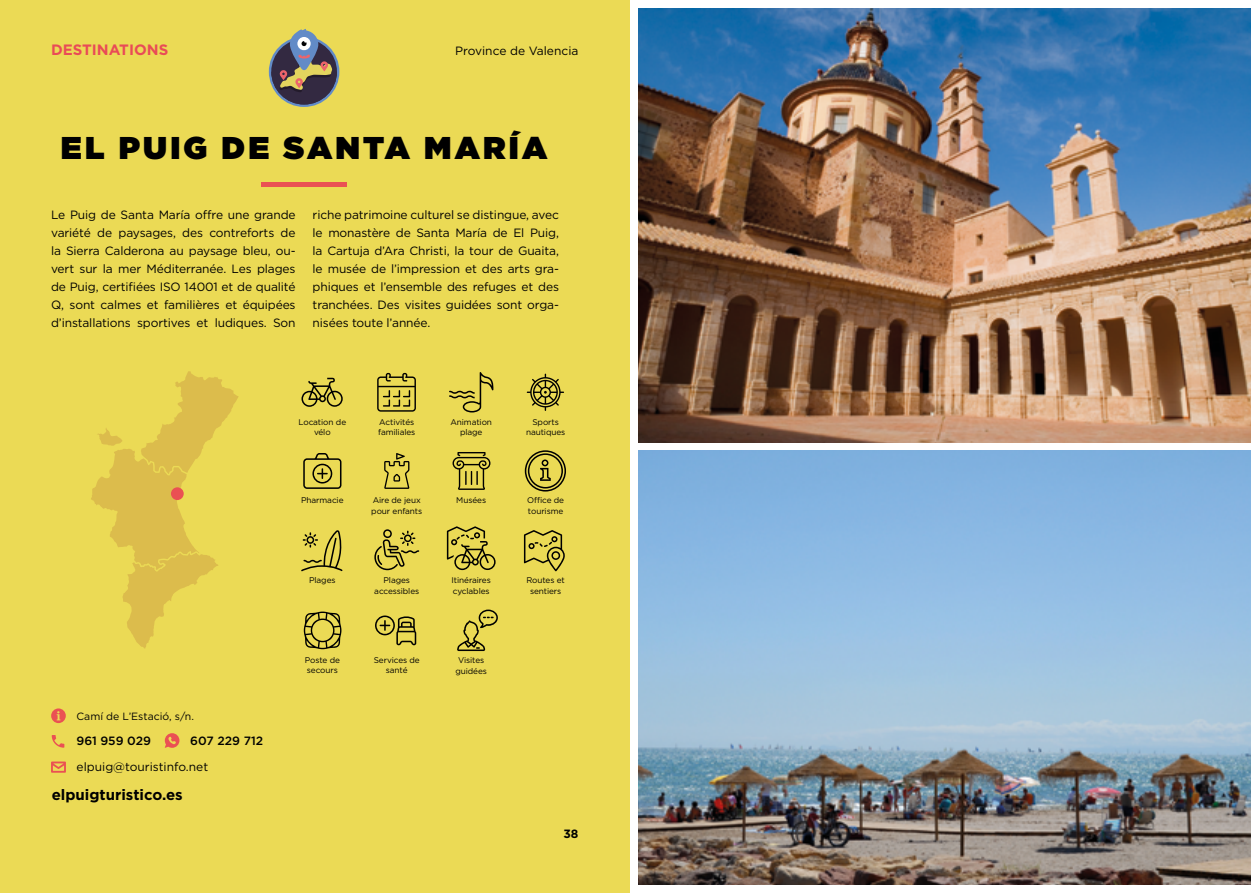
<style>
.page{position:relative;width:1259px;height:893px;background:#fff}
.page>*{position:absolute;margin:0;border:0;box-sizing:border-box;transform-origin:0 0}
.t1{font:900 31.5px "Gotham";letter-spacing:.1em;color:#000}
.t2{font:700 15px "Gotham";color:#000}
.t3{font:700 15px "Gotham";color:#e94b57}
.t4{font:12px/18px "Gotham";letter-spacing:-.01em;color:#000;text-align:justify}
.t5{font:500 12px "Gotham";color:#000}
.t6{font:700 12px "Gotham";color:#000}
.t7{font:10.5px "Gotham";color:#000}
.t8{font:8.25px/10.5px "Gotham";letter-spacing:-.01em;color:#000;text-align:center}
</style>
<div class="page">
<div style="left:0;top:0;width:629px;height:893px;background:#ebda55"></div>
<img style="left:638px;top:9px;width:612px;height:433px">
<img style="left:638px;top:451px;width:612px;height:433px">
<hr style="left:261px;top:182px;width:86px;height:4px;background:#ea5153">
<svg style="left:51px;top:761px;width:15px;height:12px"></svg>
<svg style="left:52px;top:735px;width:12px;height:13px"></svg>
<svg style="left:91px;top:371px;width:148px;height:278px"></svg>
<div style="left:171px;top:487px;width:13px;height:13px;background:#ea5153;border-radius:50%"></div>
<svg style="left:271px;top:29px;width:66px;height:76px"></svg>
<svg style="left:301px;top:378px;width:42px;height:29px"></svg>
<svg style="left:377px;top:373px;width:39px;height:39px"></svg>
<svg style="left:449px;top:372px;width:44px;height:40px"></svg>
<svg style="left:527px;top:374px;width:37px;height:37px"></svg>
<svg style="left:303px;top:453px;width:38px;height:36px"></svg>
<svg style="left:384px;top:453px;width:25px;height:36px"></svg>
<svg style="left:452px;top:452px;width:38px;height:38px"></svg>
<svg style="left:525px;top:450px;width:41px;height:42px"></svg>
<svg style="left:301px;top:530px;width:42px;height:41px"></svg>
<svg style="left:374px;top:529px;width:45px;height:41px"></svg>
<svg style="left:447px;top:526px;width:48px;height:44px"></svg>
<svg style="left:524px;top:530px;width:41px;height:41px"></svg>
<svg style="left:304px;top:612px;width:37px;height:37px"></svg>
<svg style="left:375px;top:615px;width:41px;height:30px"></svg>
<svg style="left:51px;top:708px;width:15px;height:15px"></svg>
<svg style="left:457px;top:610px;width:41px;height:41px"></svg>
<svg style="left:165px;top:733px;width:14px;height:15px"></svg>
<p class="t3" style="left:51px;top:40px;width:119px">DESTINATIONS</p>
<p class="t4" style="left:455px;top:42px;width:125px">Province de Valencia</p>
<h1 class="t1" style="left:61px;top:125px;width:488px">EL PUIG DE SANTA MARÍA</h1>
<p class="t4" style="left:51px;top:206px;width:246px">Le Puig de Santa María offre une grande variété de paysages, des contreforts de la Sierra Calderona au paysage bleu, ou&shy;vert sur la mer Méditerranée. Les plages de Puig, certifiées ISO 14001 et de qualité Q, sont calmes et familières et équipées d’installations sportives et ludiques. Son</p>
<p class="t4" style="left:313px;top:206px;width:248px">riche patrimoine culturel se distingue, avec le monastère de Santa María de El Puig, la Cartuja d’Ara Christi, la tour de Guaita, le musée de l’impression et des arts gra&shy;phiques et l’ensemble des refuges et des tranchées. Des visites guidées sont orga&shy;nisées toute l’année.</p>
<p class="t8" style="left:298px;top:416px;width:49px">Location de vélo</p>
<p class="t8" style="left:378px;top:416px;width:39px;text-align:left">Activités familiales</p>
<p class="t8" style="left:450px;top:416px;width:43px">Animation plage</p>
<p class="t8" style="left:526px;top:416px;width:41px">Sports nautiques</p>
<p class="t8" style="left:301px;top:495px;width:44px">Pharmacie</p>
<p class="t8" style="left:371px;top:495px;width:52px;text-align:left">Aire de jeux pour enfants</p>
<p class="t8" style="left:456px;top:495px;width:31px">Musées</p>
<p class="t8" style="left:527px;top:495px;width:39px;text-align:left">Office de tourisme</p>
<p class="t8" style="left:309px;top:575px;width:28px">Plages</p>
<p class="t8" style="left:374px;top:575px;width:46px">Plages accessibles</p>
<p class="t8" style="left:451px;top:575px;width:41px;text-align:left">Itinéraires cyclables</p>
<p class="t8" style="left:526px;top:575px;width:40px">Routes et sentiers</p>
<p class="t7" style="left:77px;top:709px;width:119px">Camí de L’Estació, s/n.</p>
<p class="t5" style="left:77px;top:733px;width:76px">961 959 029</p>
<p class="t4" style="left:77px;top:757px;width:133px">elpuig@touristinfo.net</p>
<p class="t2" style="left:52px;top:785px;width:133px">elpuigturistico.es</p>
<p class="t5" style="left:190px;top:732px;width:74px">607 229 712</p>
<p class="t8" style="left:305px;top:654px;width:37px;text-align:left">Poste de secours</p>
<p class="t8" style="left:374px;top:654px;width:48px">Services de santé</p>
<p class="t8" style="left:455px;top:655px;width:33px">Visites guidées</p>
<p class="t6" style="left:563px;top:826px;width:17px">38</p>
</div>
